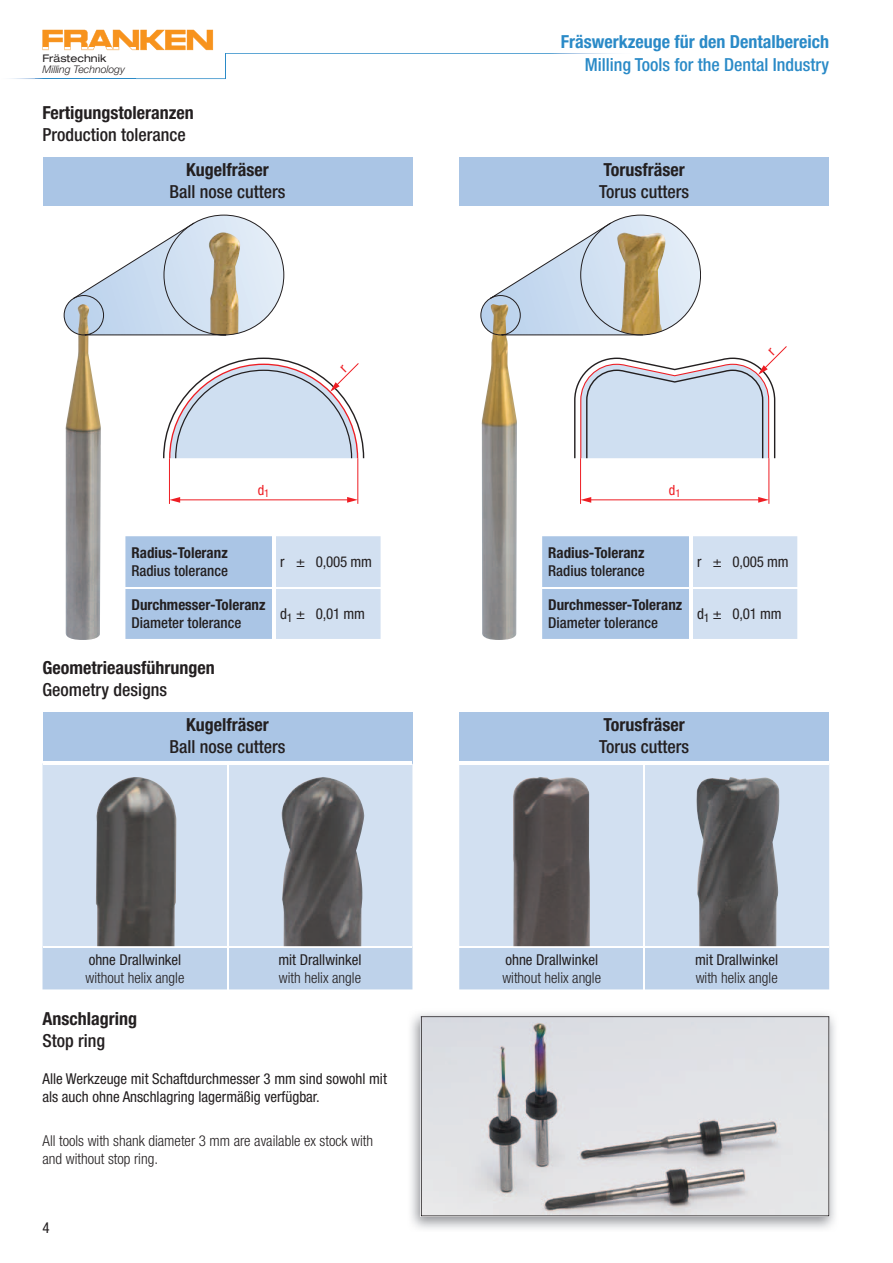
<style>
.page{position:relative;width:893px;height:1263px;background:#fff}
.page>*{position:absolute;margin:0;border:0;box-sizing:border-box;transform-origin:0 0}
.t1{font:700 condensed 18px "Helvetica Neue LT Pro";color:#231f20}
.t2{font:500 condensed 18px "Helvetica Neue LT Pro";color:#231f20}
.t3{font:700 condensed 18px "Helvetica Neue LT Pro";color:#2a8ac7}
.t4{font:500 condensed 18px "Helvetica Neue LT Pro";color:#2a8ac7}
.t5{font:condensed 15px/18px "Helvetica Neue LT Pro";color:#231f20}
.t6{font:300 condensed 15px/18px "Helvetica Neue LT Pro";color:#231f20}
.t7{font:700 condensed 15px "Helvetica Neue LT Pro";color:#231f20}
.t8{font:500 condensed 15px "Helvetica Neue LT Pro";color:#231f20}
.t9{font:condensed 14.1px "Helvetica Neue";color:#ee1d23}
.t10{font:italic 300 10.5px "Helvetica Neue LT Pro";color:#231f20}
.t11{font:expanded 10.5px "Helvetica Neue LT Pro";color:#231f20}
</style>
<div class="page">
<img style="left:42px;top:47px;width:94px;height:4px">
<svg style="left:43px;top:30px;width:170px;height:20px"></svg>
<img style="left:225px;top:53px;width:391px;height:1px">
<img style="left:10px;top:78px;width:215px;height:1px">
<img style="left:36px;top:78px;width:100px;height:1px">
<svg style="left:225px;top:54px;width:1px;height:25px"></svg>
<img style="left:65px;top:336px;width:36px;height:304px">
<svg style="left:64px;top:215px;width:220px;height:121px"></svg>
<img style="left:481px;top:336px;width:36px;height:304px">
<svg style="left:480px;top:215px;width:220px;height:121px"></svg>
<hr style="left:169px;top:458px;width:1px;height:46px;background:#ee1d23">
<hr style="left:178px;top:500px;width:171px;height:1px;background:#ee1d23">
<svg style="left:347px;top:497px;width:11px;height:6px"></svg>
<svg style="left:170px;top:497px;width:10px;height:6px"></svg>
<hr style="left:358px;top:458px;width:1px;height:46px;background:#ee1d23">
<img style="left:411px;top:1013px;width:424px;height:216px">
<svg style="left:421px;top:1016px;width:408px;height:200px;background:#cecfd2"></svg>
<div style="left:43px;top:712px;width:369px;height:51px;background:#aac5e5"></div>
<div style="left:43px;top:765px;width:369px;height:181px;background:#d2e0f1"></div>
<div style="left:43px;top:948px;width:369px;height:41px;background:#bed2ea"></div>
<hr style="left:43px;top:762px;width:184px;height:3px;background:#fff">
<hr style="left:227px;top:762px;width:185px;height:3px;background:#fff">
<hr style="left:227px;top:765px;width:1px;height:181px;background:#fff">
<hr style="left:227px;top:948px;width:1px;height:41px;background:#fff">
<img style="left:94px;top:777px;width:82px;height:169px">
<img style="left:280px;top:777px;width:84px;height:169px">
<div style="left:459px;top:712px;width:370px;height:51px;background:#aac5e5"></div>
<div style="left:459px;top:765px;width:370px;height:181px;background:#d2e0f1"></div>
<div style="left:459px;top:948px;width:370px;height:41px;background:#bed2ea"></div>
<hr style="left:459px;top:762px;width:185px;height:3px;background:#fff">
<hr style="left:644px;top:762px;width:185px;height:3px;background:#fff">
<hr style="left:643px;top:765px;width:2px;height:181px;background:#fff">
<hr style="left:643px;top:948px;width:2px;height:41px;background:#fff">
<img style="left:512px;top:776px;width:78px;height:170px">
<img style="left:696px;top:777px;width:84px;height:169px">
<svg style="left:542px;top:536px;width:255px;height:103px;background:#bbd0ea"></svg>
<hr style="left:689px;top:588px;width:3px;height:51px;background:#fff">
<hr style="left:689px;top:536px;width:3px;height:51px;background:#fff">
<hr style="left:542px;top:587px;width:149px;height:1px;background:#fff">
<hr style="left:691px;top:587px;width:106px;height:1px;background:#fff">
<svg style="left:125px;top:536px;width:256px;height:103px;background:#bcd1ea"></svg>
<hr style="left:273px;top:588px;width:3px;height:51px;background:#fff">
<hr style="left:273px;top:536px;width:3px;height:51px;background:#fff">
<hr style="left:125px;top:587px;width:149px;height:1px;background:#fff">
<hr style="left:274px;top:587px;width:107px;height:1px;background:#fff">
<div style="left:43px;top:157px;width:369px;height:51px;background:#aac5e5"></div>
<hr style="left:43px;top:207px;width:369px;height:3px;background:#fff">
<div style="left:459px;top:157px;width:370px;height:51px;background:#aac5e5"></div>
<hr style="left:459px;top:207px;width:370px;height:3px;background:#fff">
<svg style="left:163px;top:358px;width:201px;height:102px"></svg>
<svg style="left:574px;top:346px;width:213px;height:158px"></svg>
<p class="t11" style="left:43px;top:52px;width:65px">Frästechnik</p>
<p class="t10" style="left:43px;top:63px;width:84px">Milling Technology</p>
<p class="t1" style="left:43px;top:102px;width:153px">Fertigungstoleranzen</p>
<p class="t2" style="left:43px;top:124px;width:145px">Production tolerance</p>
<p class="t1" style="left:186px;top:159px;width:84px">Kugelfräser</p>
<p class="t2" style="left:170px;top:181px;width:117px">Ball nose cutters</p>
<p class="t3" style="left:561px;top:31px;width:270px">Fräswerkzeuge für den Dentalbereich</p>
<p class="t4" style="left:585px;top:54px;width:246px">Milling Tools for the Dental Industry</p>
<p class="t1" style="left:604px;top:159px;width:83px">Torusfräser</p>
<p class="t2" style="left:599px;top:181px;width:91px">Torus cutters</p>
<p class="t9" style="left:258px;top:482px;width:13px">d<sub>1</sub></p>
<p class="t9" style="left:669px;top:482px;width:13px">d<sub>1</sub></p>
<p class="t7" style="left:131px;top:544px;width:98px">Radius-Toleranz</p>
<p class="t8" style="left:131px;top:562px;width:98px">Radius tolerance</p>
<p class="t5" style="left:280px;top:553px;width:93px">r ± 0,005 mm</p>
<p class="t7" style="left:548px;top:544px;width:98px">Radius-Toleranz</p>
<p class="t8" style="left:548px;top:562px;width:98px">Radius tolerance</p>
<p class="t5" style="left:697px;top:553px;width:93px">r ± 0,005 mm</p>
<p class="t7" style="left:131px;top:596px;width:136px">Durchmesser-Toleranz</p>
<p class="t8" style="left:131px;top:613px;width:111px">Diameter tolerance</p>
<p class="t5" style="left:280px;top:604px;width:86px">d<sub>1</sub> ± 0,01 mm</p>
<p class="t7" style="left:548px;top:596px;width:136px">Durchmesser-Toleranz</p>
<p class="t8" style="left:548px;top:613px;width:111px">Diameter tolerance</p>
<p class="t5" style="left:697px;top:604px;width:86px">d<sub>1</sub> ± 0,01 mm</p>
<p class="t1" style="left:43px;top:657px;width:174px">Geometrieausführungen</p>
<p class="t2" style="left:43px;top:679px;width:126px">Geometry designs</p>
<p class="t1" style="left:186px;top:714px;width:84px">Kugelfräser</p>
<p class="t2" style="left:170px;top:736px;width:117px">Ball nose cutters</p>
<p class="t1" style="left:604px;top:714px;width:83px">Torusfräser</p>
<p class="t2" style="left:599px;top:736px;width:91px">Torus cutters</p>
<p class="t5" style="left:89px;top:950px;width:94px">ohne Drallwinkel</p>
<p class="t6" style="left:86px;top:968px;width:100px">without helix angle</p>
<p class="t1" style="left:43px;top:1008px;width:96px">Anschlagring</p>
<p class="t2" style="left:43px;top:1029px;width:64px">Stop ring</p>
<p class="t5" style="left:278px;top:950px;width:85px">mit Drallwinkel</p>
<p class="t6" style="left:279px;top:968px;width:84px">with helix angle</p>
<p class="t5" style="left:43px;top:1069px;width:346px">Alle Werkzeuge mit Schaftdurchmesser 3 mm sind sowohl mit als auch ohne Anschlagring lagermäßig verfügbar.</p>
<p class="t6" style="left:43px;top:1132px;width:332px">All tools with shank diameter 3 mm are available ex stock with and without stop ring.</p>
<p class="t5" style="left:43px;top:1219px;width:9px">4</p>
<p class="t5" style="left:505px;top:950px;width:94px">ohne Drallwinkel</p>
<p class="t6" style="left:502px;top:968px;width:100px">without helix angle</p>
<p class="t5" style="left:695px;top:950px;width:85px">mit Drallwinkel</p>
<p class="t6" style="left:696px;top:968px;width:84px">with helix angle</p>
</div>
